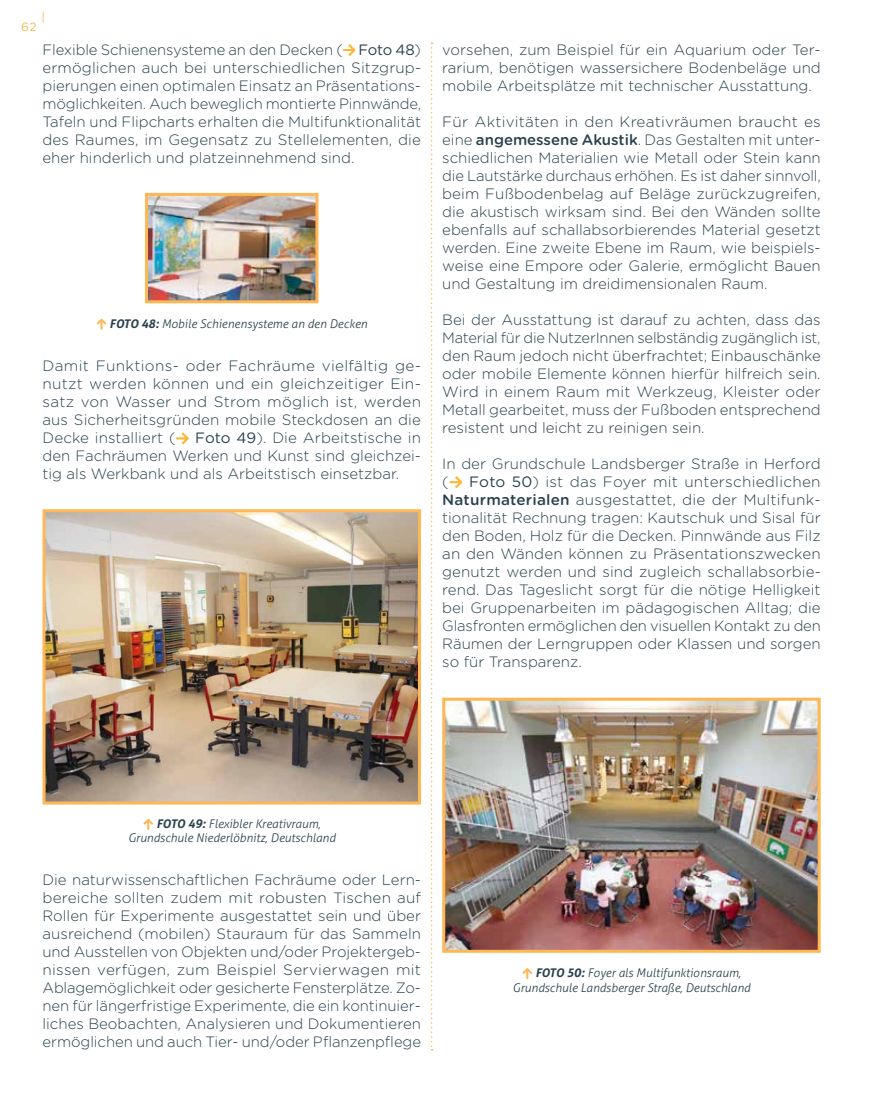
<style>
.page{position:relative;width:893px;height:1093px;background:#fff}
.page>*{position:absolute;margin:0;border:0;box-sizing:border-box;transform-origin:0 0}
.t1{font:300 15px/18px "Gotham Rounded";color:#2a414d;text-align:justify}
.t2{font:italic 300 12px/14.4px "Aller";color:#2a414d;text-align:center}
.t3{font:12px "Gotham Rounded";color:#fdb755}
.s1{font-family:"Calibri";font-weight:400;color:#fdb735}
.s2{font-weight:400}
.s3{font-family:"Calibri";font-weight:400;font-style:normal;color:#fdb755}
.s4{font-weight:700}
.s5{font-weight:500}
</style>
<div class="page">
<img style="left:149px;top:197px;width:165px;height:102px">
<div style="left:145px;top:193px;width:173px;height:110px;border:3px solid #fdb755"></div>
<img style="left:47px;top:513px;width:370px;height:287px">
<div style="left:43px;top:509px;width:378px;height:295px;border:3px solid #fdb755"></div>
<svg style="left:343px;top:44px;width:13px;height:12px"></svg>
<svg style="left:97px;top:318px;width:9px;height:12px"></svg>
<svg style="left:176px;top:432px;width:13px;height:13px"></svg>
<svg style="left:143px;top:819px;width:10px;height:11px"></svg>
<img style="left:446px;top:702px;width:371px;height:247px">
<div style="left:442px;top:698px;width:379px;height:255px;border:3px solid #fdb755"></div>
<svg style="left:522px;top:968px;width:10px;height:11px"></svg>
<svg style="left:431px;top:43px;width:2px;height:1007px"></svg>
<svg style="left:449px;top:476px;width:13px;height:12px"></svg>
<p class="t3" style="left:42px;top:8px;width:5px">|</p>
<p class="t1" style="left:43px;top:40px;width:380px">Flexible Schienensysteme an den Decken (<span class="s1">→</span> <span class="s2">Foto 48</span>) ermöglichen auch bei unterschiedlichen Sitzgrup&shy;pierungen einen optimalen Einsatz an Präsentations&shy;möglichkeiten. Auch beweglich montierte Pinnwände, Tafeln und Flipcharts erhalten die Multifunktionalität des Raumes, im Gegensatz zu Stellelementen, die eher hinderlich und platzeinnehmend sind.</p>
<p class="t3" style="left:21px;top:19px;width:17px">62</p>
<p class="t2" style="left:96px;top:316px;width:273px"><span class="s3">↑</span> <span class="s4">FOTO 48:</span> Mobile Schienensysteme an den Decken</p>
<p class="t1" style="left:43px;top:356px;width:380px">Damit Funktions- oder Fachräume vielfältig ge&shy;nutzt werden können und ein gleichzeitiger Ein&shy;satz von Wasser und Strom möglich ist, werden aus Sicherheitsgründen mobile Steckdosen an die Decke installiert (<span class="s1">→</span> <span class="s2">Foto 49</span>). Die Arbeitstische in den Fachräumen Werken und Kunst sind gleichzei&shy;tig als Werkbank und als Arbeitstisch einsetzbar.</p>
<p class="t1" style="left:442px;top:40px;width:380px">vorsehen, zum Beispiel für ein Aquarium oder Ter&shy;rarium, benötigen wassersichere Bodenbeläge und mobile Arbeitsplätze mit technischer Ausstattung.</p>
<p class="t1" style="left:442px;top:112px;width:380px">Für Aktivitäten in den Kreativräumen braucht es eine <span class="s5">angemessene Akustik</span>. Das Gestalten mit unter&shy;schiedlichen Materialien wie Metall oder Stein kann die Lautstärke durchaus erhöhen. Es ist daher sinnvoll, beim Fußbodenbelag auf Beläge zurückzugreifen, die akustisch wirksam sind. Bei den Wänden sollte ebenfalls auf schallabsorbierendes Material gesetzt werden. Eine zweite Ebene im Raum, wie beispiels&shy;weise eine Empore oder Galerie, ermöglicht Bauen und Gestaltung im dreidimensionalen Raum.</p>
<p class="t1" style="left:442px;top:310px;width:380px">Bei der Ausstattung ist darauf zu achten, dass das Material für die NutzerInnen selbständig zugänglich ist, den Raum jedoch nicht überfrachtet; Einbauschänke oder mobile Elemente können hierfür hilfreich sein.<br>Wird in einem Raum mit Werkzeug, Kleister oder Metall gearbeitet, muss der Fußboden entsprechend resistent und leicht zu reinigen sein.</p>
<p class="t1" style="left:442px;top:454px;width:380px">In der Grundschule Landsberger Straße in Herford (<span class="s1">→</span> <span class="s2">Foto 50</span>) ist das Foyer mit unterschiedlichen <span class="s5">Naturmaterialen</span> ausgestattet, die der Multifunk&shy;tionalität Rechnung tragen: Kautschuk und Sisal für den Boden, Holz für die Decken. Pinnwände aus Filz an den Wänden können zu Präsentationszwecken genutzt werden und sind zugleich schallabsorbie&shy;rend. Das Tageslicht sorgt für die nötige Helligkeit bei Gruppenarbeiten im pädagogischen Alltag; die Glasfronten ermöglichen den visuellen Kontakt zu den Räumen der Lerngruppen oder Klassen und sorgen so für Transparenz.</p>
<p class="t2" style="left:128px;top:816px;width:209px"><span class="s3">↑</span> <span class="s4">FOTO 49:</span> Flexibler Kreativraum,<br>Grundschule Niederlöbnitz, Deutschland</p>
<p class="t1" style="left:43px;top:870px;width:380px">Die naturwissenschaftlichen Fachräume oder Lern&shy;bereiche sollten zudem mit robusten Tischen auf Rollen für Experimente ausgestattet sein und über ausreichend (mobilen) Stauraum für das Sammeln und Ausstellen von Objekten und/oder Projektergeb&shy;nissen verfügen, zum Beispiel Servierwagen mit Ablagemöglichkeit oder gesicherte Fensterplätze. Zo&shy;nen für längerfristige Experimente, die ein kontinuier&shy;liches Beobachten, Analysieren und Dokumentieren ermöglichen und auch Tier- und/oder Pflanzenpflege</p>
<p class="t2" style="left:512px;top:966px;width:239px"><span class="s3">↑</span> <span class="s4">FOTO 50:</span> Foyer als Multifunktionsraum,<br>Grundschule Landsberger Straße, Deutschland</p>
</div>
